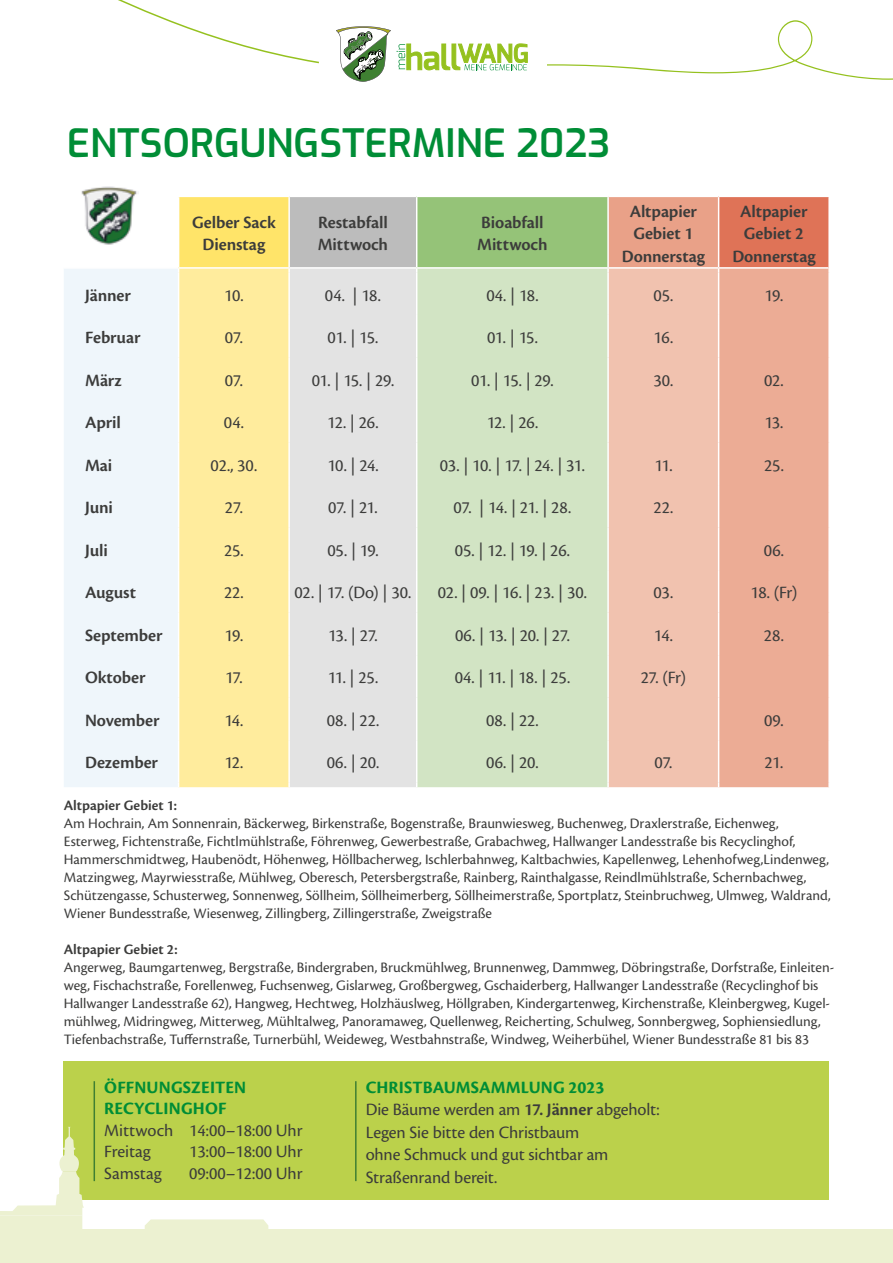
<style>
.page{position:relative;width:893px;height:1263px;background:#fff}
.page>*{position:absolute;margin:0;border:0;box-sizing:border-box;transform-origin:0 0}
.t1{font:600 39px "Exo";color:#008d36}
.t2{font:18px/22.5px "Cronos Pro";letter-spacing:-.01em;color:#3c3c3b}
.t3{font:600 18px/22.5px "Cronos Pro";letter-spacing:-.005em;color:#3c3c3b;text-align:center}
.t4{font:700 18px/21.6px "Cronos Pro";letter-spacing:.01em;color:#008d36}
.t5{font:15px/18px "Cronos Pro";color:#3c3c3b}
.t6{font:600 15px "Cronos Pro";color:#3c3c3b}
.s1{font-weight:700;color:#008d36}
.s2{font-weight:600}
</style>
<div class="page">
<svg style="left:118px;top:0;width:201px;height:64px"></svg>
<svg style="left:336px;top:26px;width:55px;height:56px"></svg>
<svg style="left:397px;top:20px;width:496px;height:60px"></svg>
<div style="left:64px;top:1061px;width:765px;height:138px;background:#bbd14b"></div>
<div style="left:179px;top:196px;width:110px;height:72px;background:#ffe469"></div>
<div style="left:289px;top:196px;width:128px;height:72px;background:#bcbcbc"></div>
<div style="left:417px;top:196px;width:191px;height:72px;background:#95c378"></div>
<div style="left:608px;top:196px;width:111px;height:72px;background:#e9a188"></div>
<div style="left:719px;top:196px;width:110px;height:72px;background:#df7357"></div>
<div style="left:64px;top:269px;width:114px;height:518px;background:#eff6fb"></div>
<div style="left:179px;top:269px;width:109px;height:518px;background:#ffec9d"></div>
<div style="left:290px;top:269px;width:126px;height:518px;background:#e3e3e3"></div>
<div style="left:417px;top:269px;width:190px;height:518px;background:#d2e4c4"></div>
<div style="left:609px;top:269px;width:109px;height:518px;background:#f1c2af"></div>
<div style="left:719px;top:269px;width:109px;height:518px;background:#ecac95"></div>
<hr style="left:178px;top:196px;width:111px;height:1px;background:#fff">
<hr style="left:289px;top:196px;width:128px;height:1px;background:#fff">
<hr style="left:288px;top:197px;width:2px;height:70px;background:#fff">
<hr style="left:417px;top:196px;width:191px;height:1px;background:#fff">
<hr style="left:416px;top:197px;width:1px;height:70px;background:#fff">
<hr style="left:608px;top:196px;width:111px;height:1px;background:#fff">
<hr style="left:607px;top:197px;width:2px;height:70px;background:#fff">
<hr style="left:719px;top:196px;width:111px;height:1px;background:#fff">
<hr style="left:718px;top:197px;width:1px;height:70px;background:#fff">
<hr style="left:828px;top:197px;width:2px;height:71px;background:#fff">
<hr style="left:179px;top:267px;width:110px;height:2px;background:#fff">
<hr style="left:289px;top:267px;width:128px;height:2px;background:#fff">
<hr style="left:417px;top:267px;width:191px;height:2px;background:#fff">
<hr style="left:608px;top:267px;width:111px;height:2px;background:#fff">
<hr style="left:719px;top:267px;width:109px;height:2px;background:#fff">
<img style="left:81px;top:186px;width:56px;height:59px">
<hr style="left:94px;top:1081px;width:1px;height:100px;background:#3f8032">
<hr style="left:355px;top:1081px;width:2px;height:100px;background:#3f8032">
<div style="left:0;top:1229px;width:893px;height:34px;background:#ecf1d1"></div>
<svg style="left:0;top:1127px;width:268px;height:102px"></svg>
<h1 class="t1" style="left:67px;top:115px;width:545px">ENTSORGUNGSTERMINE 2023</h1>
<p class="t3" style="left:192px;top:211px;width:85px">Gelber Sack<br>Dienstag</p>
<p class="t3" style="left:318px;top:211px;width:72px;text-align:left">Restabfall<br>Mittwoch</p>
<p class="t3" style="left:477px;top:211px;width:72px;text-align:left">Bioabfall<br>Mittwoch</p>
<p class="t3" style="left:622px;top:200px;width:85px">Altpapier<br>Gebiet 1<br>Donnerstag</p>
<p class="t3" style="left:732px;top:200px;width:85px">Altpapier<br>Gebiet 2<br>Donnerstag</p>
<p class="t3" style="left:85px;top:284px;width:47px">Jänner</p>
<p class="t2" style="left:224px;top:284px;width:21px">10.</p>
<p class="t2" style="left:325px;top:284px;width:57px">04. | 18.</p>
<p class="t2" style="left:486px;top:284px;width:54px">04. | 18.</p>
<p class="t2" style="left:653px;top:284px;width:21px">05.</p>
<p class="t2" style="left:765px;top:284px;width:20px">19.</p>
<p class="t3" style="left:85px;top:327px;width:57px">Februar</p>
<p class="t2" style="left:225px;top:326px;width:20px">07.</p>
<p class="t2" style="left:328px;top:326px;width:52px">01. | 15.</p>
<p class="t2" style="left:487px;top:326px;width:52px">01. | 15.</p>
<p class="t2" style="left:654px;top:326px;width:21px">16.</p>
<p class="t3" style="left:85px;top:369px;width:38px">März</p>
<p class="t2" style="left:225px;top:369px;width:20px">07.</p>
<p class="t2" style="left:312px;top:369px;width:84px">01. | 15. | 29.</p>
<p class="t2" style="left:471px;top:369px;width:84px">01. | 15. | 29.</p>
<p class="t2" style="left:653px;top:369px;width:21px">30.</p>
<p class="t2" style="left:764px;top:369px;width:21px">02.</p>
<p class="t3" style="left:85px;top:412px;width:37px">April</p>
<p class="t2" style="left:224px;top:411px;width:21px">04.</p>
<p class="t2" style="left:327px;top:411px;width:53px">12. | 26.</p>
<p class="t2" style="left:487px;top:411px;width:53px">12. | 26.</p>
<p class="t2" style="left:764px;top:411px;width:20px">13.</p>
<p class="t3" style="left:85px;top:454px;width:29px">Mai</p>
<p class="t2" style="left:211px;top:454px;width:48px">02., 30.</p>
<p class="t2" style="left:327px;top:454px;width:53px">10. | 24.</p>
<p class="t2" style="left:440px;top:454px;width:146px">03. | 10. | 17. | 24. | 31.</p>
<p class="t2" style="left:654px;top:454px;width:20px">11.</p>
<p class="t2" style="left:764px;top:454px;width:21px">25.</p>
<p class="t3" style="left:85px;top:497px;width:29px">Juni</p>
<p class="t2" style="left:225px;top:496px;width:19px">27.</p>
<p class="t2" style="left:328px;top:496px;width:51px">07. | 21.</p>
<p class="t2" style="left:454px;top:496px;width:119px">07. | 14. | 21. | 28.</p>
<p class="t2" style="left:653px;top:496px;width:21px">22.</p>
<p class="t3" style="left:85px;top:539px;width:24px">Juli</p>
<p class="t2" style="left:224px;top:539px;width:21px">25.</p>
<p class="t2" style="left:327px;top:539px;width:53px">05. | 19.</p>
<p class="t2" style="left:455px;top:539px;width:117px">05. | 12. | 19. | 26.</p>
<p class="t2" style="left:764px;top:539px;width:22px">06.</p>
<p class="t3" style="left:85px;top:582px;width:53px">August</p>
<p class="t2" style="left:224px;top:581px;width:21px">22.</p>
<p class="t2" style="left:294px;top:581px;width:118px">02. | 17. (Do) | 30.</p>
<p class="t2" style="left:438px;top:581px;width:151px">02. | 09. | 16. | 23. | 30.</p>
<p class="t2" style="left:654px;top:581px;width:21px">03.</p>
<p class="t2" style="left:751px;top:581px;width:48px">18. (Fr)</p>
<p class="t3" style="left:85px;top:624px;width:79px">September</p>
<p class="t2" style="left:225px;top:624px;width:20px">19.</p>
<p class="t2" style="left:328px;top:624px;width:51px">13. | 27.</p>
<p class="t2" style="left:455px;top:624px;width:116px">06. | 13. | 20. | 27.</p>
<p class="t2" style="left:654px;top:624px;width:21px">14.</p>
<p class="t2" style="left:764px;top:624px;width:21px">28.</p>
<p class="t3" style="left:85px;top:667px;width:62px">Oktober</p>
<p class="t2" style="left:225px;top:667px;width:19px">17.</p>
<p class="t2" style="left:328px;top:667px;width:52px">11. | 25.</p>
<p class="t2" style="left:455px;top:667px;width:117px">04. | 11. | 18. | 25.</p>
<p class="t2" style="left:641px;top:667px;width:47px">27. (Fr)</p>
<p class="t3" style="left:85px;top:709px;width:76px">November</p>
<p class="t2" style="left:224px;top:709px;width:21px">14.</p>
<p class="t2" style="left:327px;top:709px;width:54px">08. | 22.</p>
<p class="t2" style="left:486px;top:709px;width:54px">08. | 22.</p>
<p class="t2" style="left:764px;top:709px;width:21px">09.</p>
<p class="t3" style="left:85px;top:752px;width:74px">Dezember</p>
<p class="t2" style="left:224px;top:752px;width:20px">12.</p>
<p class="t2" style="left:327px;top:752px;width:54px">06. | 20.</p>
<p class="t2" style="left:486px;top:752px;width:54px">06. | 20.</p>
<p class="t2" style="left:654px;top:752px;width:20px">07.</p>
<p class="t2" style="left:765px;top:752px;width:20px">21.</p>
<p class="t6" style="left:64px;top:797px;width:115px">Altpapier Gebiet 1:</p>
<p class="t5" style="left:64px;top:814px;width:768px">Am Hochrain, Am Sonnenrain, Bäckerweg, Birkenstraße, Bogenstraße, Braunwiesweg, Buchenweg, Draxlerstraße, Eichenweg, Esterweg, Fichtenstraße, Fichtlmühlstraße, Föhrenweg, Gewerbestraße, Grabachweg, Hallwanger Landesstraße bis Recyclinghof, Hammerschmidtweg, Haubenödt, Höhenweg, Höllbacherweg, Ischlerbahnweg, Kaltbachwies, Kapellenweg, Lehenhofweg,Lindenweg, Matzingweg, Mayrwiesstraße, Mühlweg, Oberesch, Petersbergstraße, Rainberg, Rainthalgasse, Reindlmühlstraße, Schernbachweg, Schützengasse, Schusterweg, Sonnenweg, Söllheim, Söllheimerberg, Söllheimerstraße, Sportplatz, Steinbruchweg, Ulmweg, Waldrand, Wiener Bundesstraße, Wiesenweg, Zillingberg, Zillingerstraße, Zweigstraße</p>
<p class="t6" style="left:64px;top:941px;width:115px">Altpapier Gebiet 2:</p>
<p class="t5" style="left:64px;top:958px;width:772px">Angerweg, Baumgartenweg, Bergstraße, Bindergraben, Bruckmühlweg, Brunnenweg, Dammweg, Döbringstraße, Dorfstraße, Einleiten&shy;weg, Fischachstraße, Forellenweg, Fuchsenweg, Gislarweg, Großbergweg, Gschaiderberg, Hallwanger Landesstraße (Recyclinghof bis Hallwanger Landesstraße 62), Hangweg, Hechtweg, Holzhäuslweg, Höllgraben, Kindergartenweg, Kirchenstraße, Kleinbergweg, Kugel&shy;mühlweg, Midringweg, Mitterweg, Mühltalweg, Panoramaweg, Quellenweg, Reicherting, Schulweg, Sonnbergweg, Sophiensiedlung, Tiefenbachstraße, Tuffernstraße, Turnerbühl, Weideweg, Westbahnstraße, Windweg, Weiherbühel, Wiener Bundesstraße 81 bis 83</p>
<p class="t2" style="left:366px;top:1076px;width:295px"><span class="s1">CHRISTBAUMSAMMLUNG 2023<br></span>Die Bäume werden am <span class="s2">17. Jänner</span> abgeholt:<br>Legen Sie bitte den Christbaum<br>ohne Schmuck und gut sichtbar am<br>Straßenrand bereit.</p>
<p class="t4" style="left:104px;top:1076px;width:143px">ÖFFNUNGSZEITEN<br>RECYCLINGHOF</p>
<p class="t2" style="left:104px;top:1119px;width:200px;line-height:21.6px">Mittwoch 14:00–18:00 Uhr<br>Freitag</p>
<p class="t2" style="left:189px;top:1140px;width:115px">13:00–18:00 Uhr</p>
<p class="t2" style="left:104px;top:1162px;width:59px">Samstag</p>
<p class="t2" style="left:189px;top:1162px;width:115px">09:00–12:00 Uhr</p>
</div>
